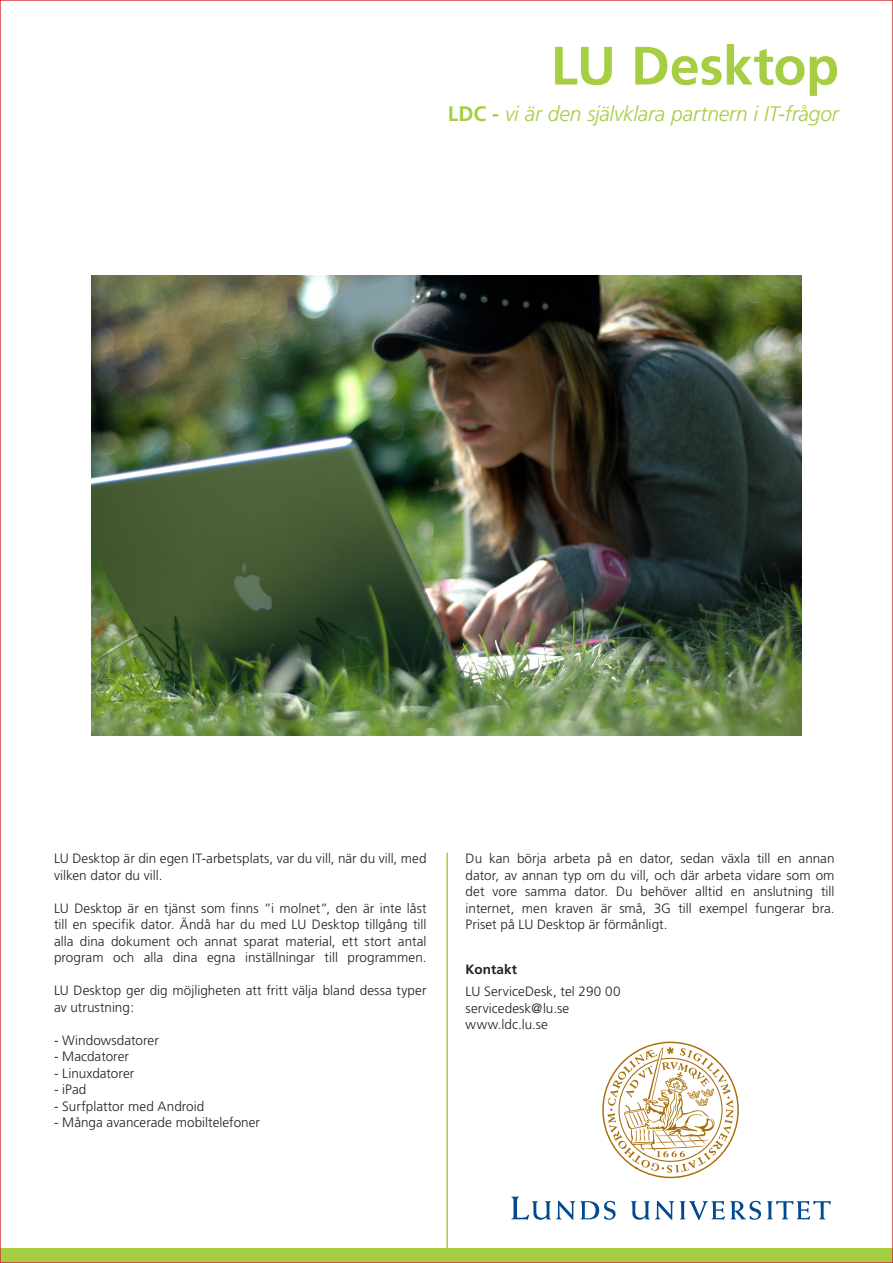
<style>
.page{position:relative;width:893px;height:1263px;background:#fff}
.page>*{position:absolute;margin:0;border:0;box-sizing:border-box;transform-origin:0 0}
.t1{font:700 54px "Frutiger";letter-spacing:-.01em;color:#a5ce43}
.t2{font:italic 300 21px "Frutiger";letter-spacing:-.01em;color:#a5ce43}
.t3{font:300 13.5px/16.5px "Frutiger";color:#231f20}
.t4{font:700 13.5px "Frutiger";letter-spacing:.01em;color:#231f20}
.s1{font-weight:700;font-style:normal}
</style>
<div class="page">
<div style="left:0;top:1248px;width:893px;height:15px;background:#a5ce43"></div>
<hr style="left:446px;top:853px;width:2px;height:401px;background:#a5ce43">
<img style="left:91px;top:276px;width:711px;height:460px">
<svg style="left:511px;top:1196px;width:105px;height:24px"></svg>
<svg style="left:631px;top:1201px;width:43px;height:19px"></svg>
<svg style="left:680px;top:1201px;width:81px;height:19px"></svg>
<svg style="left:767px;top:1201px;width:64px;height:19px"></svg>
<svg style="left:602px;top:1041px;width:137px;height:137px"></svg>
<h1 class="t1" style="left:551px;top:34px;width:290px">LU Desktop</h1>
<h2 class="t2" style="left:448px;top:101px;width:392px"><span class="s1">LDC -</span> vi är den självklara partnern i IT-frågor</h2>
<p class="t3" style="left:54px;top:850px;width:374px">LU Desktop är din egen IT-arbetsplats, var du vill, när du vill, med vilken dator du vill.</p>
<p class="t3" style="left:54px;top:900px;width:374px;text-align:justify">LU Desktop är en tjänst som finns ”i molnet”, den är inte låst till en specifik dator. Ändå har du med LU Desktop tillgång till alla dina dokument och annat sparat material, ett stort antal program och alla dina egna inställningar till programmen.</p>
<p class="t3" style="left:54px;top:982px;width:374px">LU Desktop ger dig möjligheten att fritt välja bland dessa typer av utrustning:</p>
<p class="t3" style="left:54px;top:1032px;width:106px">- Windowsdatorer</p>
<p class="t3" style="left:54px;top:1048px;width:77px">- Macdatorer</p>
<p class="t3" style="left:54px;top:1065px;width:82px">- Linuxdatorer</p>
<p class="t3" style="left:54px;top:1081px;width:34px">- iPad</p>
<p class="t3" style="left:54px;top:1098px;width:152px">- Surfplattor med Android</p>
<p class="t3" style="left:54px;top:1114px;width:208px">- Många avancerade mobiltelefoner</p>
<p class="t3" style="left:466px;top:850px;width:370px;text-align:justify">Du kan börja arbeta på en dator, sedan växla till en annan dator, av annan typ om du vill, och där arbeta vidare som om det vore samma dator. Du behöver alltid en anslutning till internet, men kraven är små, 3G till exempel fungerar bra.<br>Priset på LU Desktop är förmånligt.</p>
<p class="t4" style="left:466px;top:961px;width:53px">Kontakt</p>
<p class="t3" style="left:466px;top:983px;width:156px">LU ServiceDesk, tel 290 00 servicedesk@lu.se www.ldc.lu.se</p>
</div>
